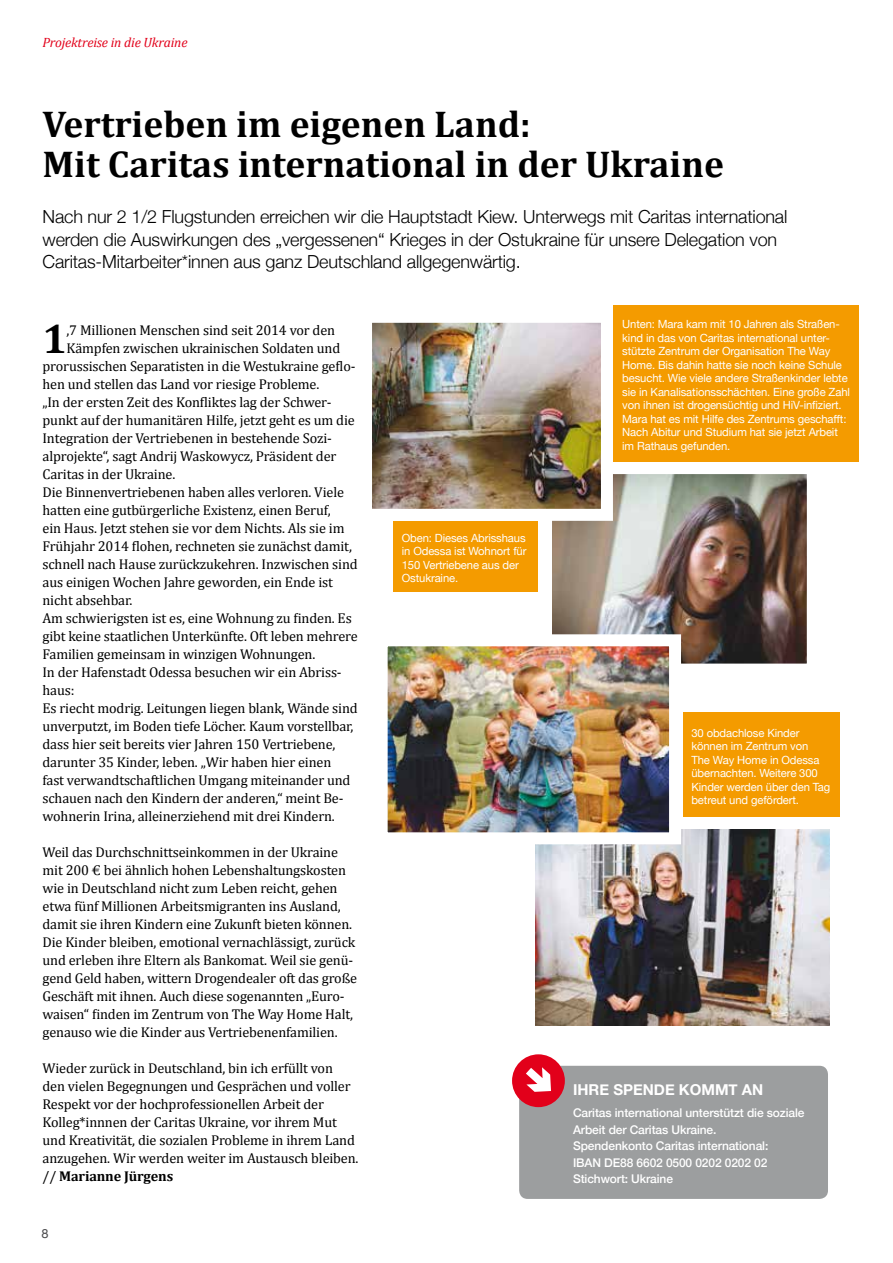
<style>
.page{position:relative;width:893px;height:1263px;background:#fff}
.page>*{position:absolute;margin:0;border:0;box-sizing:border-box;transform-origin:0 0}
.t1{font:700 41.25px "Cambria";color:#000}
.t2{font:700 37.5px/40.5px "Cambria";color:#000}
.t3{font:300 18px/22.5px "Helvetica Neue";letter-spacing:-.01em;color:#000}
.t4{font:700 15px "Helvetica Neue";color:#fff}
.t5{font:14.25px/18px "Cambria";letter-spacing:-.01em;color:#000}
.t6{font:italic 13.5px "Cambria";letter-spacing:-.01em;color:#e2001a}
.t7{font:12.75px "Helvetica Neue";color:#4b4b4d}
.t8{font:500 12px/16.5px "Helvetica Neue";letter-spacing:-.01em;color:#fff}
.t9{font:11.25px/13.5px "Helvetica Neue";letter-spacing:-.01em;color:#fff}
.s1{font-weight:700}
</style>
<div class="page">
<div style="left:519px;top:1066px;width:309px;height:133px;background:#9c9e9f;border-radius:9px"></div>
<div style="left:512px;top:1054px;width:53px;height:53px;background:#e2001a;border-radius:50%"></div>
<svg style="left:526px;top:1067px;width:25px;height:25px"></svg>
<img style="left:553px;top:474px;width:254px;height:190px">
<img style="left:373px;top:324px;width:227px;height:184px">
<img style="left:536px;top:830px;width:293px;height:195px">
<img style="left:389px;top:647px;width:279px;height:184px">
<div style="left:376px;top:634px;width:305px;height:210px;border:12px solid #fff"></div>
<div style="left:614px;top:305px;width:245px;height:157px;background:#f49b00"></div>
<div style="left:683px;top:713px;width:156px;height:104px;background:#f49b00"></div>
<div style="left:393px;top:521px;width:145px;height:71px;background:#f49b00"></div>
<p class="t6" style="left:43px;top:33px;width:146px">Projektreise in die Ukraine</p>
<h2 class="t2" style="left:43px;top:102px;width:683px">Vertrieben im eigenen Land:<br>Mit Caritas international in der Ukraine</h2>
<p class="t3" style="left:43px;top:204px;width:746px">Nach nur 2 1/2 Flugstunden erreichen wir die Hauptstadt Kiew. Unterwegs mit Caritas international werden die Auswirkungen des „vergessenen“ Krieges in der Ostukraine für unsere Delegation von<br>Caritas-Mitarbeiter*innen aus ganz Deutschland allgegenwärtig.</p>
<h1 class="t1" style="left:43px;top:310px;width:26px">1</h1>
<p class="t5" style="left:67px;top:321px;width:270px">,7 Millionen Menschen sind seit 2014 vor den</p>
<p class="t5" style="left:67px;top:339px;width:275px">Kämpfen zwischen ukrainischen Soldaten und</p>
<p class="t5" style="left:43px;top:357px;width:314px">prorussischen Separatisten in die Westukraine geflo-</p>
<p class="t5" style="left:43px;top:375px;width:278px">hen und stellen das Land vor riesige Probleme.</p>
<p class="t5" style="left:43px;top:393px;width:291px">„In der ersten Zeit des Konfliktes lag der Schwer-</p>
<p class="t5" style="left:43px;top:411px;width:314px">punkt auf der humanitären Hilfe, jetzt geht es um die</p>
<p class="t5" style="left:43px;top:429px;width:291px">Integration der Vertriebenen in bestehende Sozi-</p>
<p class="t5" style="left:43px;top:447px;width:295px">alprojekte“, sagt Andrij Waskowycz, Präsident der</p>
<p class="t5" style="left:43px;top:465px;width:134px">Caritas in der Ukraine.</p>
<p class="t5" style="left:43px;top:483px;width:303px">Die Binnenvertriebenen haben alles verloren. Viele</p>
<p class="t5" style="left:43px;top:501px;width:290px">hatten eine gutbürgerliche Existenz, einen Beruf,</p>
<p class="t5" style="left:43px;top:519px;width:303px">ein Haus. Jetzt stehen sie vor dem Nichts. Als sie im</p>
<p class="t5" style="left:43px;top:537px;width:311px">Frühjahr 2014 flohen, rechneten sie zunächst damit,</p>
<p class="t5" style="left:43px;top:555px;width:317px">schnell nach Hause zurückzukehren. Inzwischen sind</p>
<p class="t5" style="left:43px;top:573px;width:292px">aus einigen Wochen Jahre geworden, ein Ende ist</p>
<p class="t5" style="left:43px;top:591px;width:91px">nicht absehbar.</p>
<p class="t5" style="left:43px;top:609px;width:311px">Am schwierigsten ist es, eine Wohnung zu finden. Es</p>
<p class="t5" style="left:43px;top:627px;width:317px">gibt keine staatlichen Unterkünfte. Oft leben mehrere</p>
<p class="t5" style="left:43px;top:645px;width:274px">Familien gemeinsam in winzigen Wohnungen.</p>
<p class="t5" style="left:43px;top:663px;width:301px">In der Hafenstadt Odessa besuchen wir ein Abriss-</p>
<p class="t5" style="left:43px;top:681px;width:34px">haus:</p>
<p class="t5" style="left:43px;top:699px;width:317px">Es riecht modrig. Leitungen liegen blank, Wände sind</p>
<p class="t5" style="left:43px;top:717px;width:313px">unverputzt, im Boden tiefe Löcher. Kaum vorstellbar,</p>
<p class="t5" style="left:43px;top:735px;width:294px">dass hier seit bereits vier Jahren 150 Vertriebene,</p>
<p class="t5" style="left:43px;top:753px;width:290px">darunter 35 Kinder, leben. „Wir haben hier einen</p>
<p class="t5" style="left:43px;top:771px;width:310px">fast verwandtschaftlichen Umgang miteinander und</p>
<p class="t5" style="left:43px;top:789px;width:302px">schauen nach den Kindern der anderen,“ meint Be-</p>
<p class="t5" style="left:43px;top:807px;width:294px">wohnerin Irina, alleinerziehend mit drei Kindern.</p>
<p class="t5" style="left:43px;top:843px;width:316px">Weil das Durchschnittseinkommen in der Ukraine mit 200 € bei ähnlich hohen Lebenshaltungskosten wie in Deutschland nicht zum Leben reicht, gehen etwa fünf Millionen Arbeitsmigranten ins Ausland, damit sie ihren Kindern eine Zukunft bieten können.<br>Die Kinder bleiben, emotional vernachlässigt, zurück und erleben ihre Eltern als Bankomat. Weil sie genü&shy;gend Geld haben, wittern Drogendealer oft das große Geschäft mit ihnen. Auch diese sogenannten „Euro&shy;waisen“ finden im Zentrum von The Way Home Halt, genauso wie die Kinder aus Vertriebenenfamilien.</p>
<p class="t5" style="left:43px;top:1059px;width:317px">Wieder zurück in Deutschland, bin ich erfüllt von den vielen Begegnungen und Gesprächen und voller Respekt vor der hochprofessionellen Arbeit der Kolleg*innnen der Caritas Ukraine, vor ihrem Mut und Kreativität, die sozialen Probleme in ihrem Land anzugehen. Wir werden weiter im Austausch bleiben. // <span class="s1">Marianne Jürgens</span></p>
<p class="t7" style="left:41px;top:1224px;width:9px">8</p>
<p class="t9" style="left:402px;top:532px;width:126px">Oben: Dieses Abrisshaus in Odessa ist Wohnort für<br>150 Vertriebene aus der<br>Ostukraine.</p>
<p class="t9" style="left:622px;top:318px;width:229px">Unten: Mara kam mit 10 Jahren als Straßen&shy;kind in das von Caritas international unter&shy;stützte Zentrum der Organisation The Way Home. Bis dahin hatte sie noch keine Schule besucht. Wie viele andere Straßenkinder lebte sie in Kanalisationsschächten. Eine große Zahl von ihnen ist drogensüchtig und HiV-infiziert.<br>Mara hat es mit Hilfe des Zentrums geschafft:<br>Nach Abitur und Studium hat sie jetzt Arbeit im Rathaus gefunden.</p>
<p class="t9" style="left:691px;top:726px;width:140px">30 obdachlose Kinder können im Zentrum von<br>The Way Home in Odessa übernachten. Weitere 300<br>Kinder werden über den Tag betreut und gefördert.</p>
<p class="t4" style="left:573px;top:1078px;width:192px">IHRE SPENDE KOMMT AN</p>
<p class="t8" style="left:573px;top:1104px;width:233px">Caritas international unterstützt die soziale Arbeit der Caritas Ukraine.<br>Spendenkonto Caritas international:<br>IBAN DE88 6602 0500 0202 0202 02<br>Stichwort: Ukraine</p>
</div>
